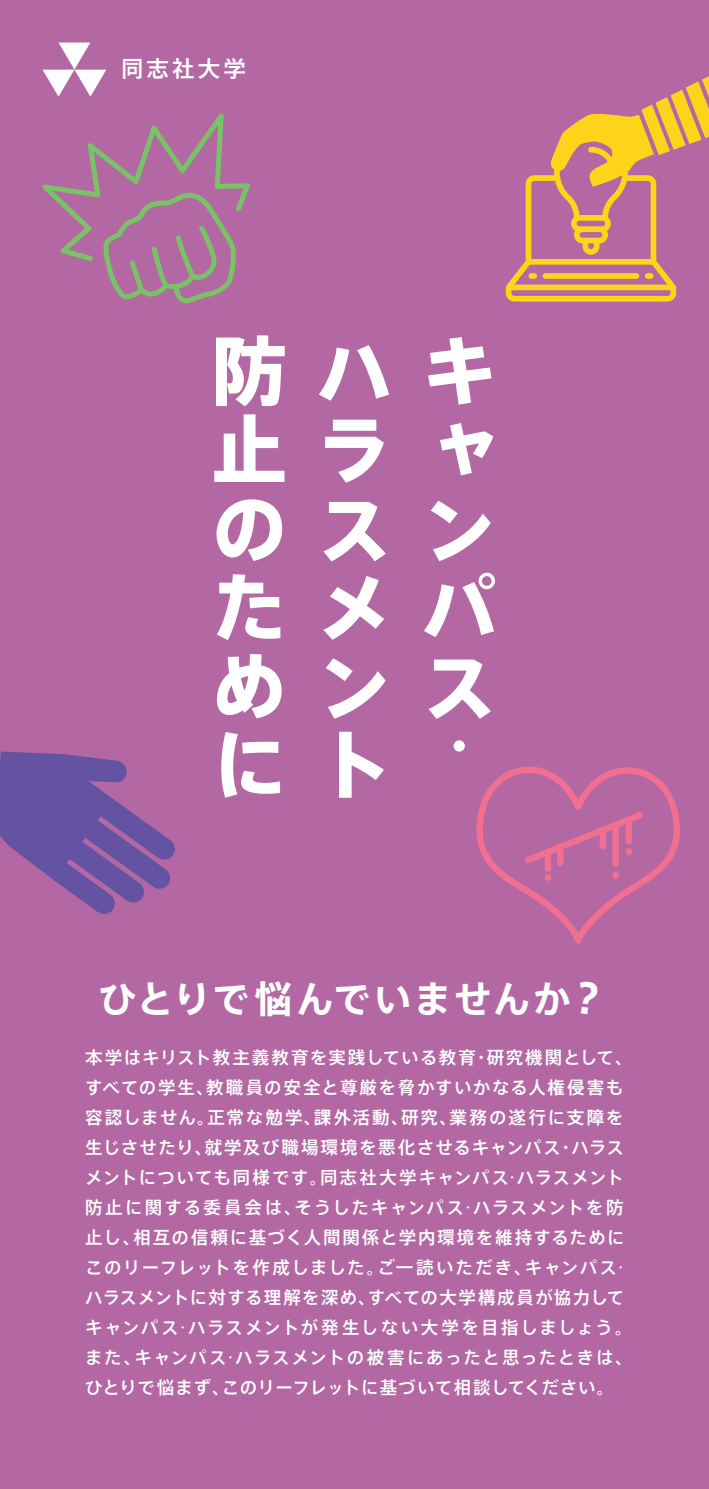
<style>
.page{position:relative;width:709px;height:1489px;background:#fff}
.page>*{position:absolute;margin:0;border:0;box-sizing:border-box;transform-origin:0 0}
.t1{font:800 75px/78.8px "Axis Std";color:#fff;text-align:justify}
.t2{font:700 37.5px "Axis Std";letter-spacing:.06em;color:#fff}
.t3{font:500 22.5px "Axis Std";letter-spacing:.135em;color:#fff}
.t4{font:500 17.5px/30px "Axis Std";letter-spacing:.08em;color:#fff}
</style>
<div class="page">
<div style="left:0;top:0;width:709px;height:1488px;background:#b368a3"></div>
<svg style="left:43px;top:43px;width:63px;height:54px"></svg>
<svg style="left:0;top:751px;width:175px;height:162px"></svg>
<svg style="left:506px;top:76px;width:203px;height:225px"></svg>
<svg style="left:42px;top:113px;width:208px;height:190px"></svg>
<svg style="left:476px;top:766px;width:204px;height:177px"></svg>
<div style="left:625px;top:848px;width:7px;height:6px;background:#f16f90;border-radius:3px"></div>
<div style="left:625px;top:817px;width:7px;height:27px;background:#f16f90;border-radius:3px"></div>
<div style="left:544px;top:874px;width:7px;height:6px;background:#f16f90;border-radius:3px"></div>
<div style="left:544px;top:849px;width:7px;height:22px;background:#f16f90;border-radius:3px"></div>
<div style="left:557px;top:844px;width:6px;height:22px;background:#f16f90;border-radius:3px"></div>
<div style="left:599px;top:827px;width:7px;height:22px;background:#f16f90;border-radius:3px"></div>
<div style="left:612px;top:871px;width:7px;height:8px;background:#f16f90;border-radius:3px"></div>
<div style="left:612px;top:823px;width:7px;height:43px;background:#f16f90;border-radius:3px"></div>
<p class="t3" style="left:121px;top:51px;width:126px">同志社大学</p>
<h1 class="t1" style="left:422px;top:328px;width:74px;text-indent:-210px">防ハキャンパス</h1>
<h1 class="t1" style="left:502px;top:727px;width:39px;rotate:90deg">･</h1>
<h1 class="t1" style="left:212px;top:406px;width:173px;text-align:left">止ラの<br>た<br>め<br>に</h1>
<h1 class="t1" style="left:317px;top:485px;width:70px">スメント</h1>
<h2 class="t2" style="left:99px;top:969px;width:473px">ひとりで悩んでいませんか</h2>
<p class="t4" style="left:85px;top:1041px;width:549px">本学はキリスト教主義教育を実践している教育・研究機関として、すべての学生、教職員の安全と尊厳を脅かすいかなる人権侵害も容認しません。正常な勉学、課外活動、研究、業務の遂行に支障を生じさせたり、就学及び職場環境を悪化させるキャンパス・ハラスメントについても同様です。同志社大学キャンパス･ハラスメント防止に関する委員会は、そうしたキャンパス･ハラスメントを防止し、相互の信頼に基づく人間関係と学内環境を維持するためにこのリーフレットを作成しました。ご一読いただき、キャンパス･ハラスメントに対する理解を深め、すべての大学構成員が協力してキャンパス･ハラスメントが発生しない大学を目指しましょう。また、キャンパス･ハラスメントの被害にあったと思ったときは、ひとりで悩まず、このリーフレットに基づいて相談してください。</p>
</div>
